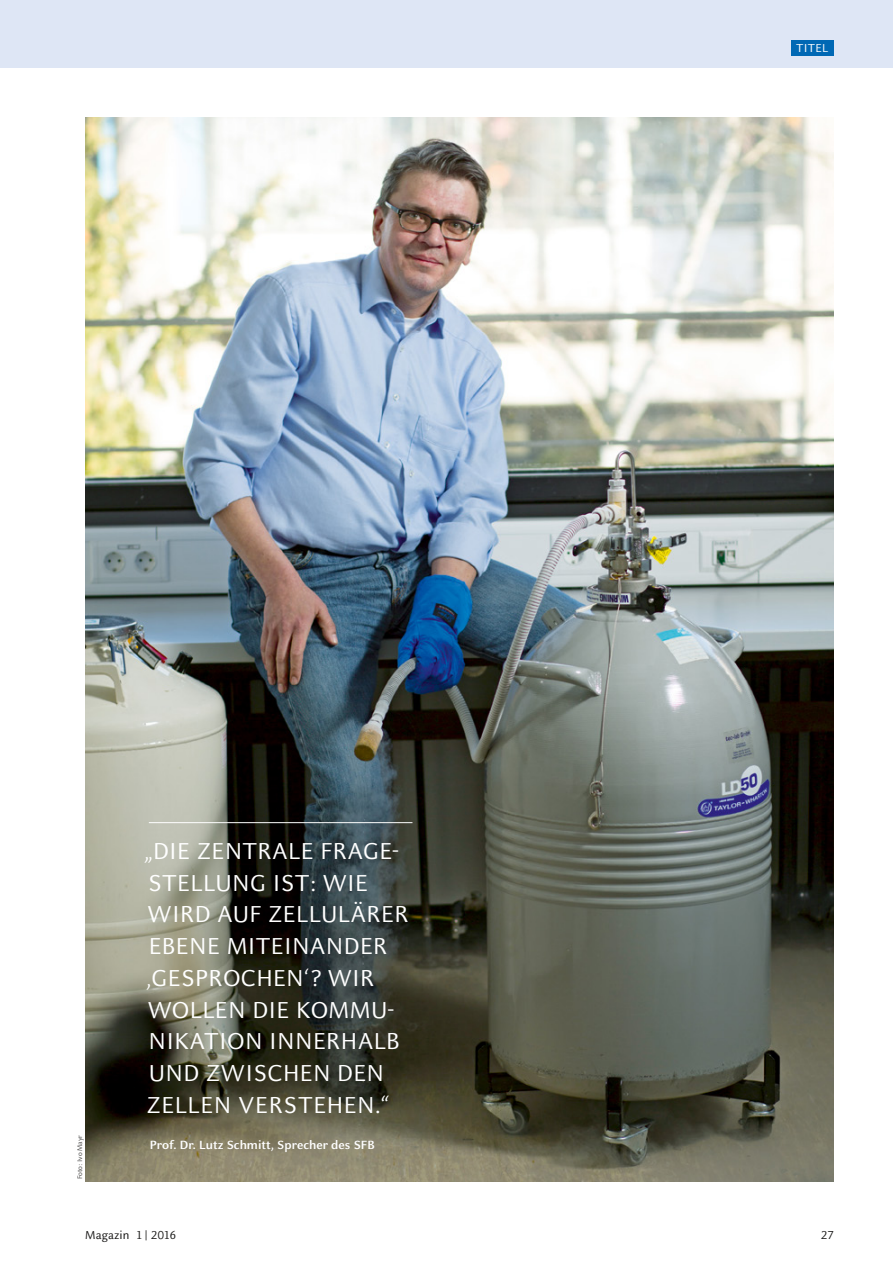
<style>
.page{position:relative;width:893px;height:1263px;background:#fff}
.page>*{position:absolute;margin:0;border:0;box-sizing:border-box;transform-origin:0 0}
.t1{font:25.5px "Celeste Sans Pro";letter-spacing:.01em;color:#fff}
.t2{font:700 13.2px "Celeste Sans Pro";color:#fff}
.t3{font:12.75px "Celeste Sans Pro";letter-spacing:.01em;color:#181716}
.t4{font:12.75px "Celeste Sans Pro";letter-spacing:.02em;color:#fff}
.t5{font:7.5px "Celeste Sans Pro";color:#181716}
</style>
<div class="page">
<img style="left:85px;top:118px;width:748px;height:1063px">
<div style="left:0;top:0;width:893px;height:68px;background:#dee6f5"></div>
<div style="left:791px;top:40px;width:42px;height:15px;background:#0068b4"></div>
<hr style="left:149px;top:822px;width:263px;height:1px;background:#fff">
<p class="t5" style="left:75px;top:1179px;width:46px;rotate:-90deg">FOTO: IVO MAYR</p>
<p class="t1" style="left:144px;top:835px;width:69px">„DIE ZENTRALE</p>
<p class="t1" style="left:320px;top:835px;width:27px">FRAGE-</p>
<p class="t1" style="left:148px;top:866px;width:16px">STELLUNG</p>
<p class="t1" style="left:273px;top:866px;width:84px">IST: WIE</p>
<p class="t1" style="left:147px;top:898px;width:17px">WIRD</p>
<p class="t1" style="left:217px;top:898px;width:16px">AUF</p>
<p class="t1" style="left:268px;top:898px;width:15px">ZELLUL</p>
<p class="t1" style="left:350px;top:898px;width:31px">ÄRER</p>
<p class="t1" style="left:149px;top:930px;width:28px">EBENE</p>
<p class="t1" style="left:227px;top:930px;width:16px">MITEINANDER</p>
<p class="t1" style="left:146px;top:962px;width:22px">‚GESPROCHEN</p>
<p class="t1" style="left:304px;top:962px;width:59px">‘? WIR</p>
<p class="t1" style="left:147px;top:993px;width:17px">WOLLEN</p>
<p class="t1" style="left:252px;top:993px;width:13px">DIE</p>
<p class="t1" style="left:296px;top:993px;width:32px">KOMMU-</p>
<p class="t1" style="left:149px;top:1025px;width:15px">NIKATION</p>
<p class="t1" style="left:269px;top:1025px;width:16px">INNERHALB</p>
<p class="t1" style="left:149px;top:1057px;width:17px">UND</p>
<p class="t1" style="left:206px;top:1057px;width:17px">ZWISCHEN</p>
<p class="t1" style="left:337px;top:1057px;width:16px">DEN</p>
<p class="t1" style="left:146px;top:1088px;width:30px">ZELLEN</p>
<p class="t1" style="left:238px;top:1088px;width:16px">VERSTEHEN</p>
<p class="t1" style="left:375px;top:1088px;width:16px">.“</p>
<p class="t2" style="left:150px;top:1136px;width:212px">Prof. Dr. Lutz Schmitt, Sprecher des SFB</p>
<p class="t4" style="left:796px;top:39px;width:34px">TITEL</p>
<p class="t3" style="left:85px;top:1227px;width:92px">MAGAZIN 1 | 2016</p>
<p class="t3" style="left:821px;top:1227px;width:14px">27</p>
</div>
